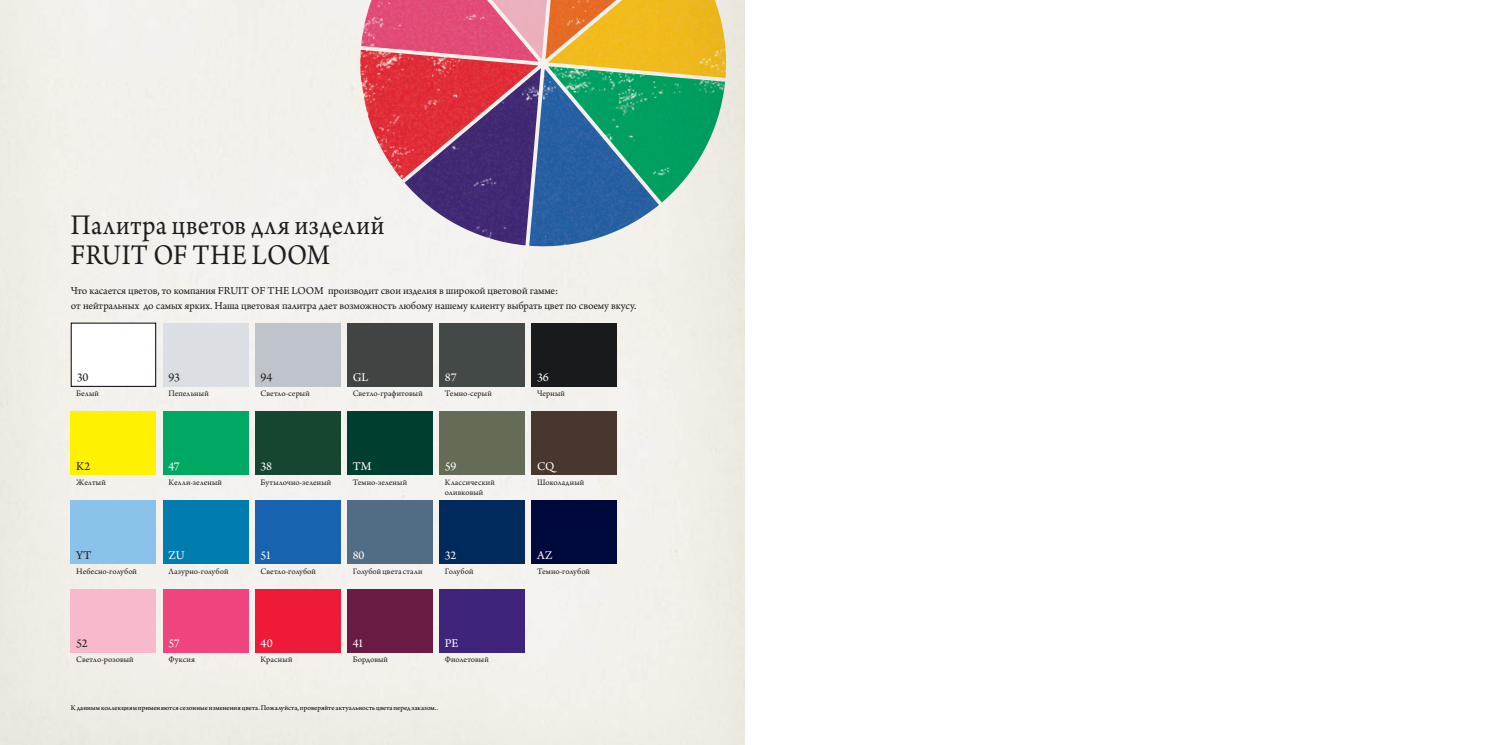
<style>
.page{position:relative;width:1489px;height:745px;background:#fff}
.page>*{position:absolute;margin:0;border:0;box-sizing:border-box;transform-origin:0 0}
.t1{font:30px/30px "Arno Pro";letter-spacing:.025em;color:#1e1d1d;scale:.9 1}
.t2{font:12.5px "Arno Pro";letter-spacing:-.015em;color:#fff}
.t3{font:12.5px "Arno Pro";letter-spacing:-.01em;color:#1e1d1d}
.t4{font:11.25px/15px "Arno Pro";letter-spacing:-.01em;color:#1e1d1d}
.t5{font:8.75px/10px "Arno Pro";letter-spacing:.005em;color:#1e1d1d}
.t6{font:8.75px "Arno Pro";letter-spacing:.025em;color:#1e1d1d}
.t7{font:7.5px "Arno Pro";letter-spacing:.01em;color:#000}
.s1{font-size:8.75px;color:#1e1d1d}
</style>
<div class="page">
<div style="left:0;top:0;width:744px;height:744px;background:#f3f1ea"></div>
<div style="left:71px;top:323px;width:85px;height:63px;background:#fff"></div>
<div style="left:163px;top:588px;width:85px;height:64px;background:#ef447d"></div>
<div style="left:347px;top:322px;width:85px;height:64px;background:#424444"></div>
<div style="left:439px;top:500px;width:85px;height:63px;background:#002a5c"></div>
<div style="left:439px;top:411px;width:85px;height:64px;background:#646b56"></div>
<div style="left:71px;top:411px;width:85px;height:64px;background:#fff200"></div>
<div style="left:531px;top:322px;width:86px;height:64px;background:#181a1c"></div>
<div style="left:347px;top:500px;width:85px;height:63px;background:#516d86"></div>
<div style="left:439px;top:588px;width:85px;height:64px;background:#3e257b"></div>
<div style="left:255px;top:588px;width:85px;height:64px;background:#ed1a38"></div>
<div style="left:439px;top:322px;width:85px;height:64px;background:#434947"></div>
<div style="left:347px;top:411px;width:85px;height:64px;background:#003f2f"></div>
<div style="left:347px;top:588px;width:85px;height:64px;background:#6a1b43"></div>
<div style="left:163px;top:322px;width:85px;height:64px;background:#dbdfe4"></div>
<div style="left:71px;top:500px;width:85px;height:63px;background:#8ac2e9"></div>
<div style="left:163px;top:411px;width:85px;height:64px;background:#00a963"></div>
<div style="left:255px;top:322px;width:85px;height:64px;background:#bec4c9"></div>
<div style="left:163px;top:500px;width:85px;height:63px;background:#007cb1"></div>
<div style="left:255px;top:500px;width:85px;height:63px;background:#1763af"></div>
<div style="left:531px;top:500px;width:86px;height:63px;background:#00093b"></div>
<div style="left:71px;top:588px;width:85px;height:64px;background:#f8b9ca"></div>
<div style="left:531px;top:411px;width:86px;height:64px;background:#48372e"></div>
<div style="left:255px;top:411px;width:85px;height:64px;background:#164630"></div>
<img style="left:529px;top:69px;width:130px;height:180px">
<img style="left:548px;top:0;width:179px;height:78px">
<img style="left:404px;top:68px;width:137px;height:177px">
<img style="left:357px;top:50px;width:181px;height:130px">
<img style="left:538px;top:0;width:7px;height:59px">
<img style="left:545px;top:0;width:79px;height:59px">
<img style="left:547px;top:66px;width:178px;height:136px">
<img style="left:361px;top:0;width:177px;height:62px">
<h1 class="t1" style="left:71px;top:211px;width:350px">Палитра цветов для изделий<br>FRUIT OF THE LOOM</h1>
<p class="t4" style="left:71px;top:283px;width:567px">Что касается цветов, то компания FRUIT OF THE LOOM производит свои изделия в широкой цветовой гамме:<br>от нейтральных до самых ярких. Наша цветовая палитра дает возможность любому нашему клиенту выбрать цвет по своему вкусу.</p>
<h2 class="t3" style="left:77px;top:369px;width:13px">30</h2>
<p class="t5" style="left:76px;top:389px;width:24px">Белый</p>
<h2 class="t3" style="left:168px;top:370px;width:13px">93</h2>
<p class="t5" style="left:168px;top:389px;width:42px">Пепельный</p>
<h2 class="t3" style="left:260px;top:370px;width:13px">94</h2>
<p class="t5" style="left:260px;top:389px;width:51px">Светло-серый</p>
<h2 class="t2" style="left:353px;top:370px;width:17px">GL</h2>
<p class="t5" style="left:353px;top:389px;width:71px">Светло-графитовый</p>
<h2 class="t2" style="left:445px;top:370px;width:13px">87</h2>
<p class="t5" style="left:445px;top:389px;width:48px">Темно-серый</p>
<h2 class="t2" style="left:537px;top:370px;width:13px">36</h2>
<p class="t5" style="left:537px;top:389px;width:29px">Черный</p>
<h2 class="t2" style="left:260px;top:459px;width:13px">38</h2>
<h2 class="t2" style="left:537px;top:459px;width:19px">CQ</h2>
<h2 class="t2" style="left:353px;top:459px;width:20px">TM</h2>
<h2 class="t3" style="left:76px;top:459px;width:16px">K2</h2>
<h2 class="t2" style="left:445px;top:459px;width:13px">59</h2>
<h2 class="t2" style="left:168px;top:459px;width:13px">47</h2>
<p class="t5" style="left:76px;top:477px;width:31px">Желтый</p>
<p class="t5" style="left:168px;top:477px;width:55px">Келли-зеленый</p>
<p class="t5" style="left:445px;top:477px;width:51px">Классический оливковый</p>
<p class="t5" style="left:353px;top:477px;width:56px">Темно-зеленый</p>
<p class="t5" style="left:260px;top:477px;width:72px">Бутылочно-зеленый</p>
<p class="t6" style="left:537px;top:477px;width:49px">Шоколадный</p>
<h2 class="t3" style="left:76px;top:547px;width:17px">YT</h2>
<h2 class="t2" style="left:168px;top:547px;width:18px">ZU</h2>
<h2 class="t2" style="left:260px;top:547px;width:13px">51</h2>
<h2 class="t2" style="left:537px;top:547px;width:17px">AZ</h2>
<h2 class="t2" style="left:353px;top:547px;width:13px">80</h2>
<h2 class="t2" style="left:445px;top:547px;width:13px">32</h2>
<p class="t5" style="left:76px;top:566px;width:62px">Небесно-голубой</p>
<p class="t5" style="left:168px;top:566px;width:62px">Лазурно-голубой</p>
<p class="t5" style="left:260px;top:566px;width:57px">Светло-голубой</p>
<p class="t5" style="left:537px;top:566px;width:54px">Темно-голубой</p>
<p class="t5" style="left:353px;top:566px;width:71px">Голубой цвета стали</p>
<p class="t5" style="left:445px;top:566px;width:30px">Голубой</p>
<h2 class="t3" style="left:76px;top:636px;width:13px">52</h2>
<h2 class="t2" style="left:168px;top:636px;width:13px">57</h2>
<h2 class="t2" style="left:260px;top:636px;width:14px">40</h2>
<h2 class="t2" style="left:445px;top:636px;width:15px">PE</h2>
<h2 class="t2" style="left:353px;top:636px;width:13px">41</h2>
<p class="t5" style="left:76px;top:654px;width:59px">Светло-розовый</p>
<p class="t5" style="left:168px;top:654px;width:28px">Фуксия</p>
<p class="t5" style="left:260px;top:654px;width:33px">Красный</p>
<p class="t5" style="left:445px;top:654px;width:45px">Фиолетовый</p>
<p class="t5" style="left:353px;top:654px;width:37px">Бордовый</p>
<p class="t7" style="left:71px;top:702px;width:369px">К данным коллекциям применяются сезонные изменения цвета. Пожалуйста, проверяйте актуальность цвета перед заказом.<span class="s1">.</span></p>
</div>
